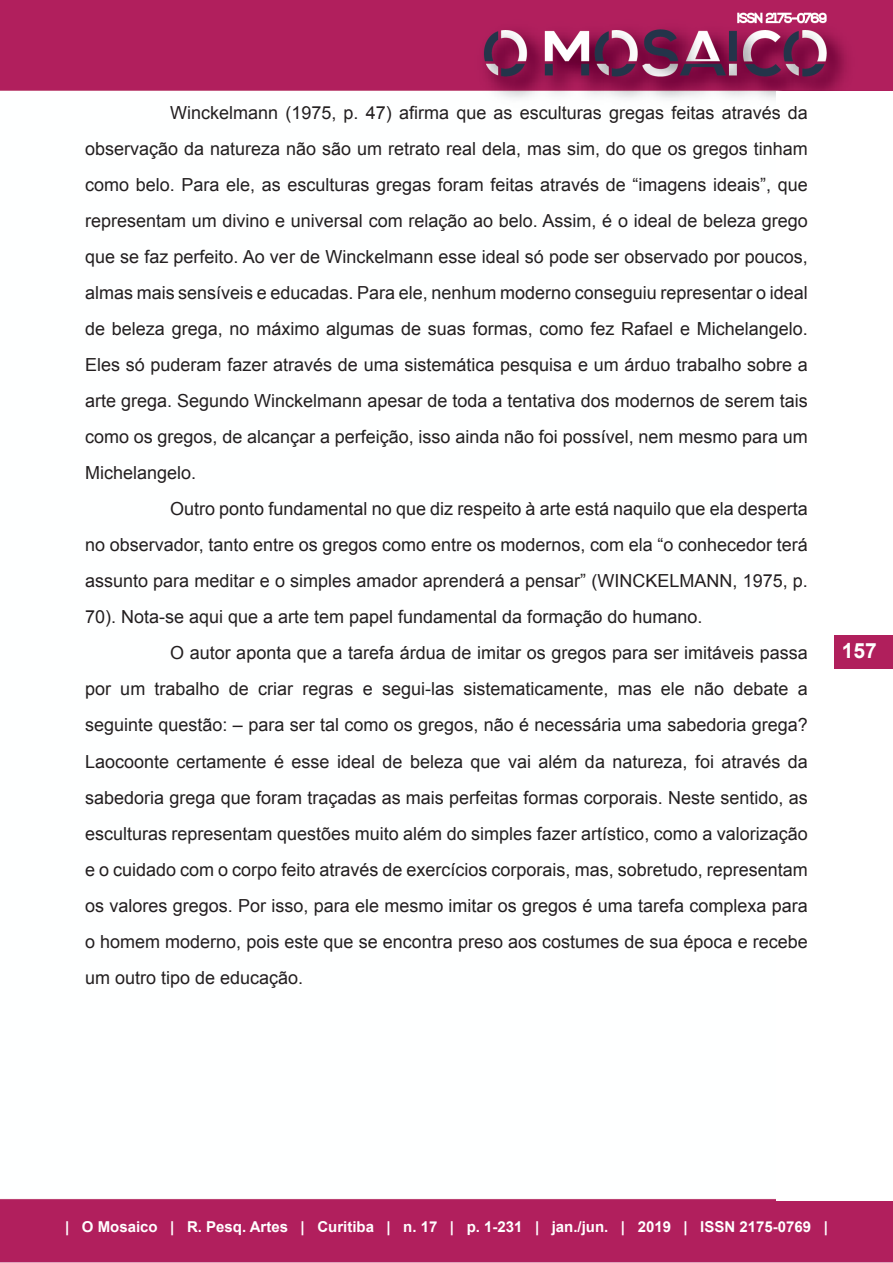
<style>
.page{position:relative;width:893px;height:1263px;background:#fff}
.page>*{position:absolute;margin:0;border:0;box-sizing:border-box;transform-origin:0 0}
.t1{font:700 21px "Arial";color:#fff}
.Corpo{font:18px/36px "Arial";color:#231f20;text-align:justify}
.t2{font:700 15px "Arial";color:#fff}
</style>
<div class="page">
<img style="left:0;top:0;width:893px;height:1263px">
<div style="left:777px;top:92px;width:116px;height:1109px;background:#fff"></div>
<div style="left:834px;top:635px;width:59px;height:33px;background:#b01f5c"></div>
<p class="Corpo" style="left:85px;top:95px;width:724px;text-indent:85px">Winckelmann (1975, p. 47) afirma que as esculturas gregas feitas através da observação da natureza não são um retrato real dela, mas sim, do que os gregos tinham como belo. Para ele, as esculturas gregas foram feitas através de “imagens ideais”, que representam um divino e universal com relação ao belo. Assim, é o ideal de beleza grego que se faz perfeito. Ao ver de Winckelmann esse ideal só pode ser observado por poucos, almas mais sensíveis e educadas. Para ele, nenhum moderno conseguiu representar o ideal de beleza grega, no máximo algumas de suas formas, como fez Rafael e Michelangelo.<br>Eles só puderam fazer através de uma sistemática pesquisa e um árduo trabalho sobre a arte grega. Segundo Winckelmann apesar de toda a tentativa dos modernos de serem tais como os gregos, de alcançar a perfeição, isso ainda não foi possível, nem mesmo para um Michelangelo.</p>
<p class="Corpo" style="left:85px;top:491px;width:724px;text-indent:85px">Outro ponto fundamental no que diz respeito à arte está naquilo que ela desperta no observador, tanto entre os gregos como entre os modernos, com ela “o conhecedor terá assunto para meditar e o simples amador aprenderá a pensar” (WINCKELMANN, 1975, p.<br>70). Nota-se aqui que a arte tem papel fundamental da formação do humano.</p>
<p class="Corpo" style="left:85px;top:635px;width:724px;text-indent:85px">O autor aponta que a tarefa árdua de imitar os gregos para ser imitáveis passa por um trabalho de criar regras e segui-las sistematicamente, mas ele não debate a seguinte questão: – para ser tal como os gregos, não é necessária uma sabedoria grega?<br>Laocoonte certamente é esse ideal de beleza que vai além da natureza, foi através da sabedoria grega que foram traçadas as mais perfeitas formas corporais. Neste sentido, as esculturas representam questões muito além do simples fazer artístico, como a valorização e o cuidado com o corpo feito através de exercícios corporais, mas, sobretudo, representam os valores gregos. Por isso, para ele mesmo imitar os gregos é uma tarefa complexa para o homem moderno, pois este que se encontra preso aos costumes de sua época e recebe um outro tipo de educação.</p>
<p class="t1" style="left:842px;top:636px;width:37px">157</p>
<p class="t2" style="left:65px;top:1217px;width:764px">| O Mosaico | R. Pesq. Artes | Curitiba | n. 17 | p. 1-231 | jan./jun. | 2019 | ISSN 2175-0769 |</p>
</div>
